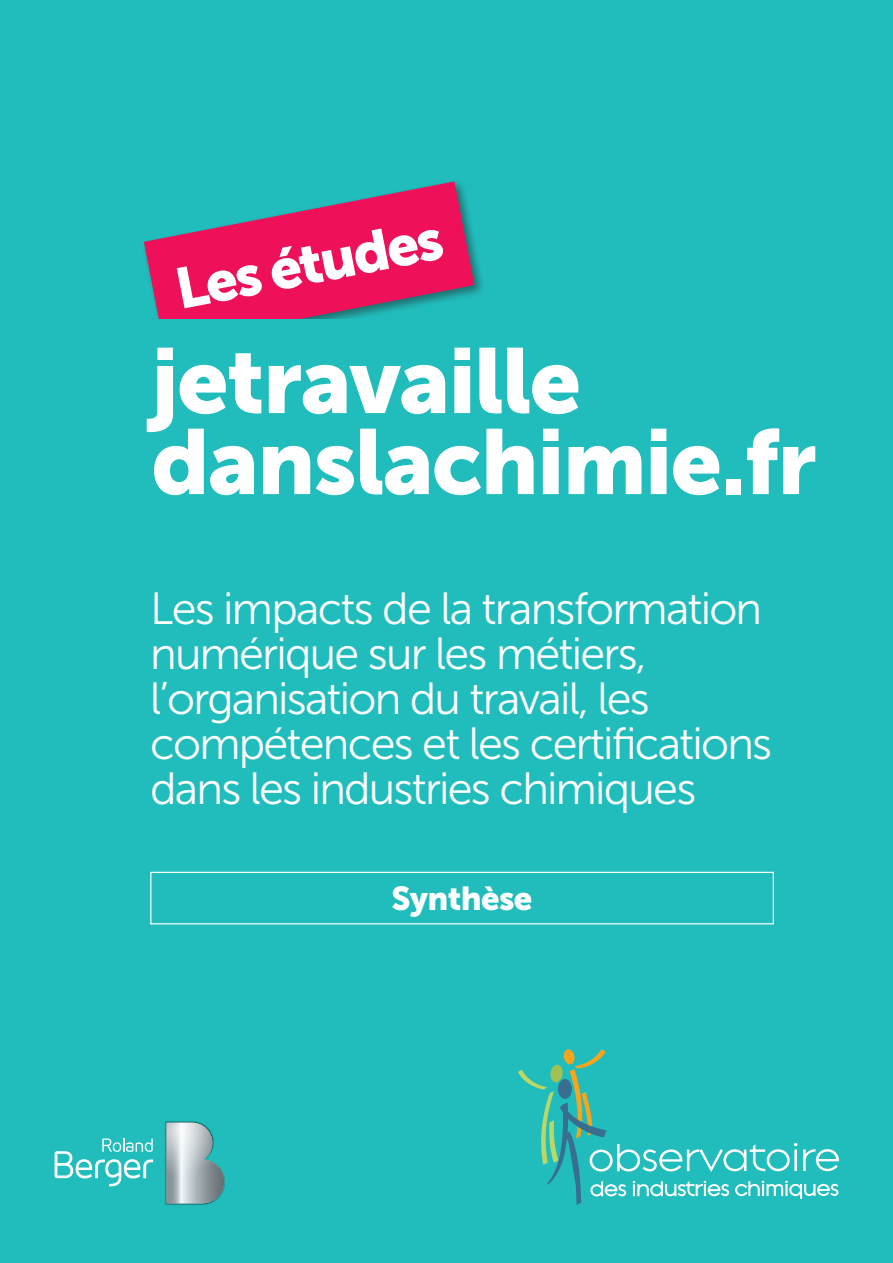
<style>
.page{position:relative;width:893px;height:1263px;background:#21bdbd}
.page>*{position:absolute;margin:0;border:0;box-sizing:border-box;transform-origin:0 0}
.t1{font:91.5px/81px "Museo Sans 900";letter-spacing:-.02em;color:#fff}
.t2{font:57.15px "Museo Sans 900";color:#fff}
.Cover_Titre_du_doc{font:45px/45px "Museo Sans 300";letter-spacing:-.04em;color:#fff}
.Cover_publish_date{font:33px "Museo Sans 900";letter-spacing:-.02em;color:#fff}
</style>
<div class="page">
<div style="left:140px;top:178px;width:346px;height:179px;background:#231f20;opacity:.5"></div>
<svg style="left:144px;top:181px;width:330px;height:138px;fill:#ee1059"></svg>
<div style="left:68px;top:319px;width:677px;height:431px;background:#21bdbd"></div>
<svg style="left:518px;top:1049px;width:321px;height:156px"></svg>
<img style="left:165px;top:1161px;width:60px;height:44px">
<img style="left:165px;top:1121px;width:35px;height:40px">
<svg style="left:167px;top:1123px;width:57px;height:80px;background:#9ebbbf"></svg>
<svg style="left:55px;top:1138px;width:98px;height:48px"></svg>
<div style="left:150px;top:872px;width:624px;height:52px;border:1px solid #fff"></div>
<p class="t2" style="left:170px;top:258px;width:273px;rotate:-11deg">Les études</p>
<h1 class="t1" style="left:151px;top:340px;width:667px">jetravaille danslachimie.fr</h1>
<p class="Cover_Titre_du_doc" style="left:150px;top:586px;width:623px">Les impacts de la transformation numérique sur les métiers, l’organisation du travail, les compétences et les certifications dans les industries chimiques</p>
<p class="Cover_publish_date" style="left:392px;top:879px;width:142px">Synthèse</p>
</div>
